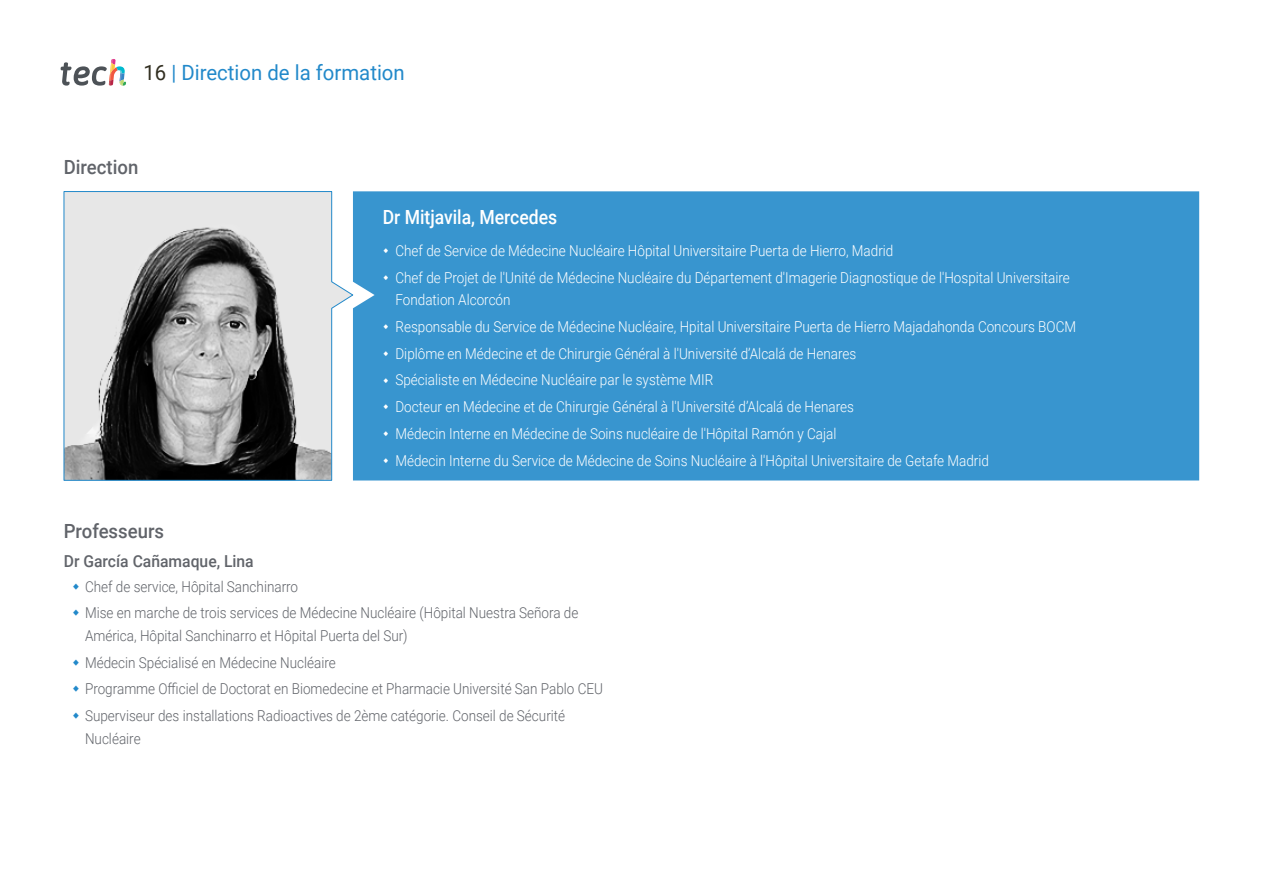
<style>
.page{position:relative;width:1263px;height:893px;background:#fff}
.page>*{position:absolute;margin:0;border:0;box-sizing:border-box;transform-origin:0 0}
.t1{font:21px "Roboto";color:#2289ca}
.t2{font:500 19.5px "Roboto";color:#61646a;scale:.95 1}
.t3{font:500 19.5px "Roboto";color:#fff;scale:.9 1}
.t4{font:500 16.5px "Roboto";color:#61646a;scale:.95 1}
.t5{font:300 15px/26.7px "Roboto";color:#fff;scale:.9 1}
.t6{font:300 15px/26.7px "Roboto";color:#61646a;scale:.9 1}
.s1{color:#312e20}
</style>
<div class="page">
<svg style="left:61px;top:59px;width:65px;height:27px"></svg>
<div style="left:353px;top:191px;width:846px;height:289px;background:#3895cf"></div>
<svg style="left:64px;top:191px;width:289px;height:290px;background:#a2a3a4"></svg>
<svg style="left:384px;top:248px;width:4px;height:5px"></svg>
<svg style="left:384px;top:275px;width:4px;height:5px"></svg>
<svg style="left:384px;top:324px;width:4px;height:5px"></svg>
<svg style="left:384px;top:351px;width:4px;height:5px"></svg>
<svg style="left:384px;top:378px;width:4px;height:5px"></svg>
<svg style="left:384px;top:404px;width:4px;height:5px"></svg>
<svg style="left:384px;top:431px;width:4px;height:5px"></svg>
<svg style="left:384px;top:458px;width:4px;height:5px"></svg>
<h1 class="t1" style="left:144px;top:57px;width:263px"><span class="s1">16</span> | Direction de la formation</h1>
<h2 class="t2" style="left:64px;top:154px;width:80px">Direction</h2>
<h2 class="t3" style="left:383px;top:203px;width:195px">Dr Mitjavila, Mercedes</h2>
<p class="t5" style="left:395px;top:237px;width:751px">Chef de Service de Médecine Nucléaire Hôpital Universitaire Puerta de Hierro, Madrid<br>Chef de Projet de l'Unité de Médecine Nucléaire du Département d'Imagerie Diagnostique de l'Hospital Universitaire</p>
<p class="t5" style="left:395px;top:286px;width:758px">Fondation Alcorcón<br>Responsable du Service de Médecine Nucléaire, Hpital Universitaire Puerta de Hierro Majadahonda Concours BOCM Diplôme en Médecine et de Chirurgie Général à l'Université d’Alcalá de Henares<br>Spécialiste en Médecine Nucléaire par le système MIR<br>Docteur en Médecine et de Chirurgie Général à l'Université d’Alcalá de Henares<br>Médecin Interne en Médecine de Soins nucléaire de l'Hôpital Ramón y Cajal<br>Médecin Interne du Service de Médecine de Soins Nucléaire à l'Hôpital Universitaire de Getafe Madrid</p>
<h2 class="t2" style="left:64px;top:517px;width:107px">Professeurs</h2>
<p class="t4" style="left:64px;top:550px;width:201px">Dr García Cañamaque, Lina</p>
<p class="t6" style="left:85px;top:572px;width:550px">Chef de service, Hôpital Sanchinarro<br>Mise en marche de trois services de Médecine Nucléaire (Hôpital Nuestra Señora de</p>
<p class="t6" style="left:85px;top:622px;width:577px">América, Hôpital Sanchinarro et Hôpital Puerta del Sur)<br>Médecin Spécialisé en Médecine Nucléaire<br>Programme Officiel de Doctorat en Biomedecine et Pharmacie Université San Pablo CEU Superviseur des installations Radioactives de 2ème catégorie. Conseil de Sécurité</p>
<p class="t6" style="left:85px;top:724px;width:63px">Nucléaire</p>
</div>
